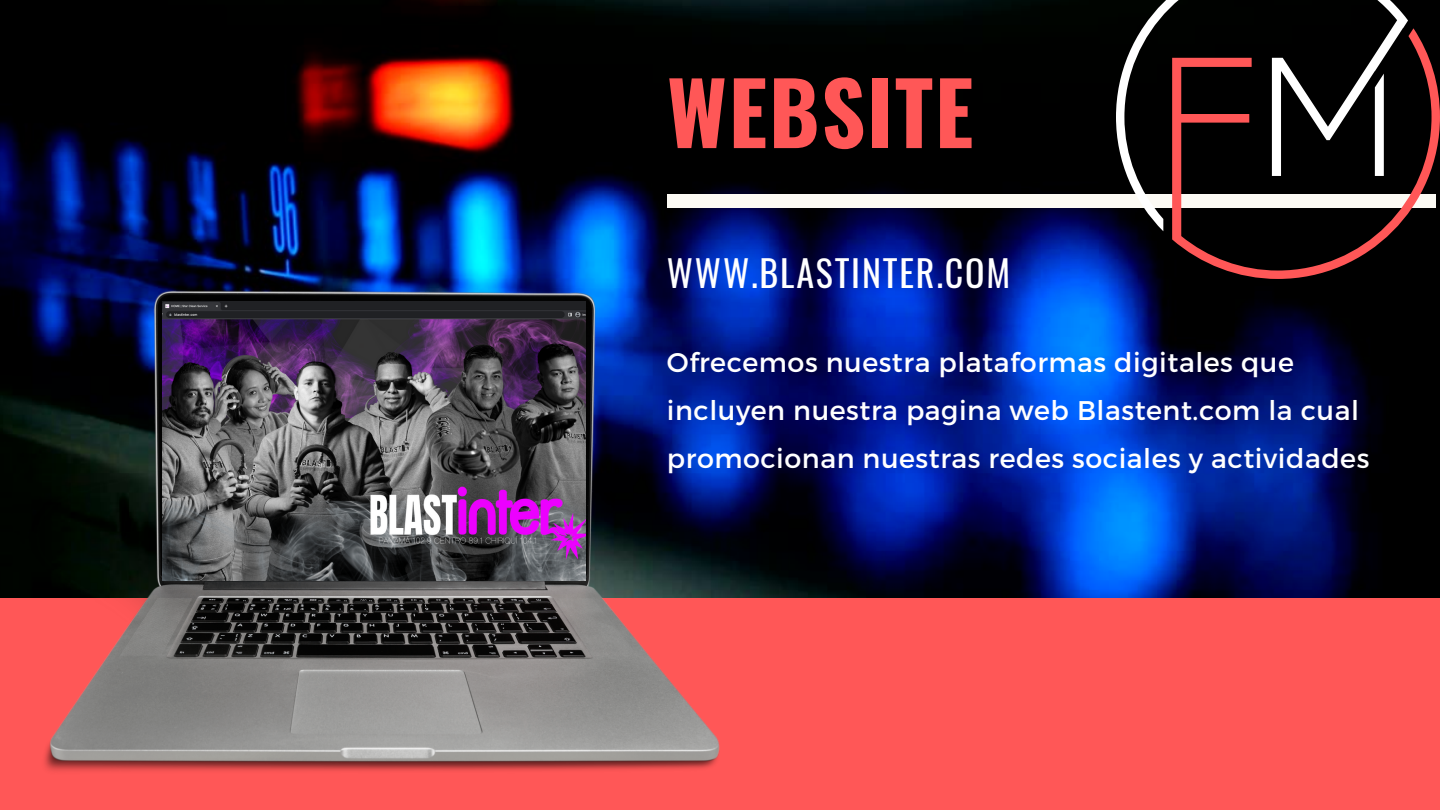
<style>
.page{position:relative;width:1440px;height:810px;background:#fff}
.page>*{position:absolute;margin:0;border:0;box-sizing:border-box;transform-origin:0 0}
.t1{font:700 86.1px "Oswald";letter-spacing:.02em;color:#ff5757}
.t2{font:36px "Oswald";letter-spacing:.05em;color:#fff}
.t3{font:27px/48.2px "Montserrat";letter-spacing:.02em;color:#fff}
</style>
<div class="page">
<img style="left:0;top:0;width:1440px;height:598px">
<div style="left:0;top:598px;width:1440px;height:212px;background:#ff5757"></div>
<div style="left:667px;top:194px;width:768px;height:14px;background:#fcfaf4"></div>
<img style="left:26px;top:290px;width:695px;height:481px">
<svg style="left:1116px;top:0;width:292px;height:231px;background:#282828"></svg>
<svg style="left:1172px;top:28px;width:268px;height:251px;background:#362524"></svg>
<img style="left:162px;top:301px;width:423px;height:279px">
<h1 class="t1" style="left:667px;top:45px;width:308px">WEBSITE</h1>
<h2 class="t2" style="left:667px;top:245px;width:345px">WWW.BLASTINTER.COM</h2>
<p class="t3" style="left:667px;top:337px;width:704px">Ofrecemos nuestra plataformas digitales que incluyen nuestra pagina web Blastent.com la cual promocionan nuestras redes sociales y actividades</p>
</div>
